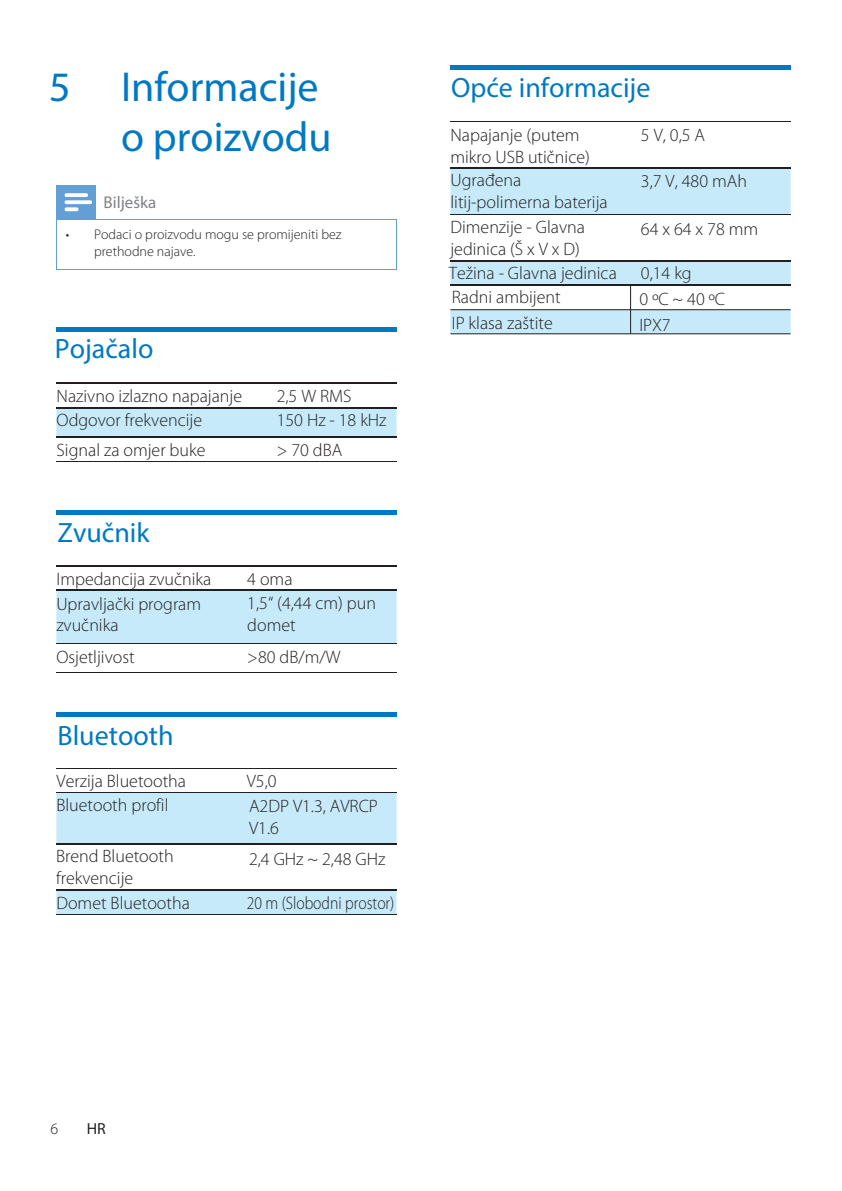
<style>
.page{position:relative;width:842px;height:1191px;background:#fff}
.page>*{position:absolute;margin:0;border:0;box-sizing:border-box;transform-origin:0 0}
.t1{font:42px/50.4px "Myriad Pro";color:#0079c2}
.t2{font:28px "Myriad Pro";color:#0079c2}
.t3{font:300 18px/21.6px "Myriad Pro";color:#231f20}
.t4{font:300 18px "Myriad Pro";color:#231f20;scale:.87 1}
.t5{font:17px "Myriad Pro";color:#808285}
.t6{font:16px "Myriad Pro";color:#231f20}
.t7{font:300 16px "Myriad Pro";color:#231f20}
.t8{font:300 14px/17px "Myriad Pro";color:#231f20}
</style>
<div class="page">
<hr style="left:56px;top:328px;width:341px;height:4px;background:#0079c2">
<hr style="left:56px;top:510px;width:341px;height:4px;background:#0079c2">
<hr style="left:56px;top:713px;width:341px;height:4px;background:#0079c2">
<div style="left:57px;top:185px;width:38px;height:34px;background:#629fd5"></div>
<hr style="left:56px;top:219px;width:1px;height:50px;background:#629fd5">
<hr style="left:397px;top:219px;width:1px;height:50px;background:#629fd5">
<hr style="left:56px;top:269px;width:39px;height:1px;background:#629fd5">
<hr style="left:95px;top:269px;width:302px;height:1px;background:#629fd5">
<hr style="left:56px;top:185px;width:1px;height:34px;background:#629fd5">
<hr style="left:95px;top:185px;width:1px;height:34px;background:#629fd5">
<hr style="left:95px;top:219px;width:302px;height:1px;background:#629fd5">
<svg style="left:65px;top:193px;width:27px;height:18px"></svg>
<svg style="left:56px;top:408px;width:341px;height:29px;background:#badbea"></svg>
<hr style="left:56px;top:383px;width:209px;height:1px;background:#231f20">
<hr style="left:265px;top:383px;width:132px;height:1px;background:#231f20">
<hr style="left:56px;top:407px;width:209px;height:1px;background:#231f20">
<hr style="left:265px;top:407px;width:132px;height:1px;background:#231f20">
<hr style="left:56px;top:437px;width:209px;height:1px;background:#231f20">
<hr style="left:265px;top:437px;width:132px;height:1px;background:#231f20">
<hr style="left:56px;top:461px;width:209px;height:1px;background:#231f20">
<hr style="left:265px;top:461px;width:132px;height:1px;background:#231f20">
<div style="left:56px;top:591px;width:341px;height:52px;background:#c6eafa"></div>
<hr style="left:56px;top:565px;width:181px;height:1px;background:#231f20">
<hr style="left:237px;top:565px;width:160px;height:1px;background:#231f20">
<hr style="left:56px;top:590px;width:181px;height:1px;background:#231f20">
<hr style="left:237px;top:590px;width:160px;height:1px;background:#231f20">
<hr style="left:56px;top:643px;width:181px;height:1px;background:#231f20">
<hr style="left:237px;top:643px;width:160px;height:1px;background:#231f20">
<hr style="left:56px;top:672px;width:181px;height:1px;background:#231f20">
<hr style="left:237px;top:672px;width:160px;height:1px;background:#231f20">
<svg style="left:56px;top:793px;width:341px;height:121px;fill:#c6eafa"></svg>
<hr style="left:56px;top:768px;width:181px;height:1px;background:#231f20">
<hr style="left:237px;top:768px;width:160px;height:1px;background:#231f20">
<hr style="left:56px;top:792px;width:181px;height:1px;background:#231f20">
<hr style="left:237px;top:792px;width:160px;height:1px;background:#231f20">
<hr style="left:56px;top:843px;width:181px;height:1px;background:#231f20">
<hr style="left:237px;top:843px;width:160px;height:1px;background:#231f20">
<hr style="left:56px;top:889px;width:181px;height:1px;background:#231f20">
<hr style="left:237px;top:889px;width:160px;height:1px;background:#231f20">
<hr style="left:56px;top:914px;width:181px;height:1px;background:#231f20">
<hr style="left:237px;top:914px;width:160px;height:1px;background:#231f20">
<hr style="left:450px;top:66px;width:341px;height:4px;background:#0079c2">
<svg style="left:450px;top:168px;width:341px;height:117px"></svg>
<hr style="left:450px;top:121px;width:181px;height:1px;background:#231f20">
<hr style="left:631px;top:121px;width:160px;height:1px;background:#231f20">
<hr style="left:450px;top:167px;width:181px;height:1px;background:#231f20">
<hr style="left:631px;top:167px;width:160px;height:1px;background:#231f20">
<hr style="left:450px;top:214px;width:181px;height:1px;background:#231f20">
<hr style="left:631px;top:214px;width:160px;height:1px;background:#231f20">
<hr style="left:450px;top:260px;width:181px;height:1px;background:#231f20">
<hr style="left:631px;top:260px;width:160px;height:1px;background:#231f20">
<hr style="left:450px;top:285px;width:181px;height:1px;background:#231f20">
<hr style="left:631px;top:285px;width:160px;height:1px;background:#231f20">
<div style="left:450px;top:310px;width:341px;height:23px;background:#c6eafa"></div>
<hr style="left:450px;top:333px;width:184px;height:1px;background:#231f20">
<hr style="left:450px;top:309px;width:184px;height:1px;background:#231f20">
<hr style="left:634px;top:333px;width:157px;height:1px;background:#231f20">
<hr style="left:634px;top:309px;width:157px;height:1px;background:#231f20">
<hr style="left:630px;top:285px;width:1px;height:49px;background:#231f20">
<h1 class="t1" style="left:121px;top:61px;width:212px;text-indent:-72px">5 Informacije o proizvodu</h1>
<p class="t5" style="left:103px;top:192px;width:54px">Bilješka</p>
<p class="t8" style="left:94px;top:226px;width:249px;text-indent:-28px">• Podaci o proizvodu mogu se promijeniti bez prethodne najave.</p>
<h2 class="t2" style="left:55px;top:331px;width:100px">Pojačalo</h2>
<p class="t3" style="left:57px;top:385px;width:187px">Nazivno izlazno napajanje</p>
<p class="t3" style="left:57px;top:410px;width:147px">Odgovor frekvencije</p>
<p class="t3" style="left:277px;top:385px;width:76px">2,5 W RMS</p>
<p class="t3" style="left:277px;top:410px;width:111px">150 Hz - 18 kHz</p>
<p class="t3" style="left:57px;top:439px;width:150px">Signal za omjer buke</p>
<p class="t3" style="left:277px;top:440px;width:67px">&gt; 70 dBA</p>
<h2 class="t2" style="left:58px;top:515px;width:94px">Zvučnik</h2>
<p class="t3" style="left:57px;top:568px;width:156px">Impedancija zvučnika</p>
<p class="t3" style="left:247px;top:568px;width:47px">4 oma</p>
<p class="t3" style="left:56px;top:593px;width:146px">Upravljački program zvučnika</p>
<p class="t3" style="left:247px;top:592px;width:130px">1,5“ (4,44 cm) pun domet</p>
<p class="t3" style="left:56px;top:646px;width:80px">Osjetljivost</p>
<p class="t3" style="left:247px;top:647px;width:95px">&gt;80 dB/m/W</p>
<h2 class="t2" style="left:58px;top:718px;width:118px">Bluetooth</h2>
<p class="t3" style="left:57px;top:770px;width:131px">Verzija Bluetootha</p>
<p class="t3" style="left:247px;top:770px;width:31px">V5,0</p>
<p class="t3" style="left:56px;top:795px;width:114px">Bluetooth profil</p>
<p class="t3" style="left:249px;top:795px;width:130px">A2DP V1.3, AVRCP<br>V1.6</p>
<p class="t3" style="left:56px;top:845px;width:119px">Brend Bluetooth</p>
<p class="t3" style="left:249px;top:848px;width:138px">2,4 GHz ~ 2,48 GHz</p>
<p class="t3" style="left:56px;top:865px;width:135px;line-height:25px">frekvencije<br>Domet Bluetootha</p>
<p class="t4" style="left:247px;top:892px;width:171px">20 m (Slobodni prostor)</p>
<h2 class="t2" style="left:451px;top:70px;width:201px">Opće informacije</h2>
<p class="t3" style="left:450px;top:125px;width:131px">Napajanje (putem</p>
<p class="t3" style="left:641px;top:125px;width:66px">5 V, 0,5 A</p>
<p class="t3" style="left:450px;top:146px;width:141px">mikro USB utičnice)</p>
<p class="t3" style="left:450px;top:169px;width:72px">Ugrađena</p>
<p class="t3" style="left:641px;top:171px;width:108px">3,7 V, 480 mAh</p>
<p class="t3" style="left:450px;top:191px;width:159px">litij-polimerna baterija</p>
<p class="t3" style="left:641px;top:218px;width:119px">64 x 64 x 78 mm</p>
<p class="t3" style="left:449px;top:263px;width:170px">Težina - Glavna jedinica</p>
<p class="t3" style="left:450px;top:217px;width:136px">Dimenzije - Glavna jedinica (Š x V x D)</p>
<p class="t3" style="left:641px;top:263px;width:52px">0,14 kg</p>
<p class="t3" style="left:452px;top:287px;width:110px">Radni ambijent</p>
<p class="t3" style="left:640px;top:288px;width:87px">0 ºC ~ 40 ºC</p>
<p class="t3" style="left:452px;top:312px;width:102px">IP klasa zaštite</p>
<p class="t3" style="left:640px;top:314px;width:33px">IPX7</p>
<p class="t7" style="left:51px;top:1120px;width:9px">6</p>
<p class="t6" style="left:87px;top:1119px;width:21px">HR</p>
</div>
